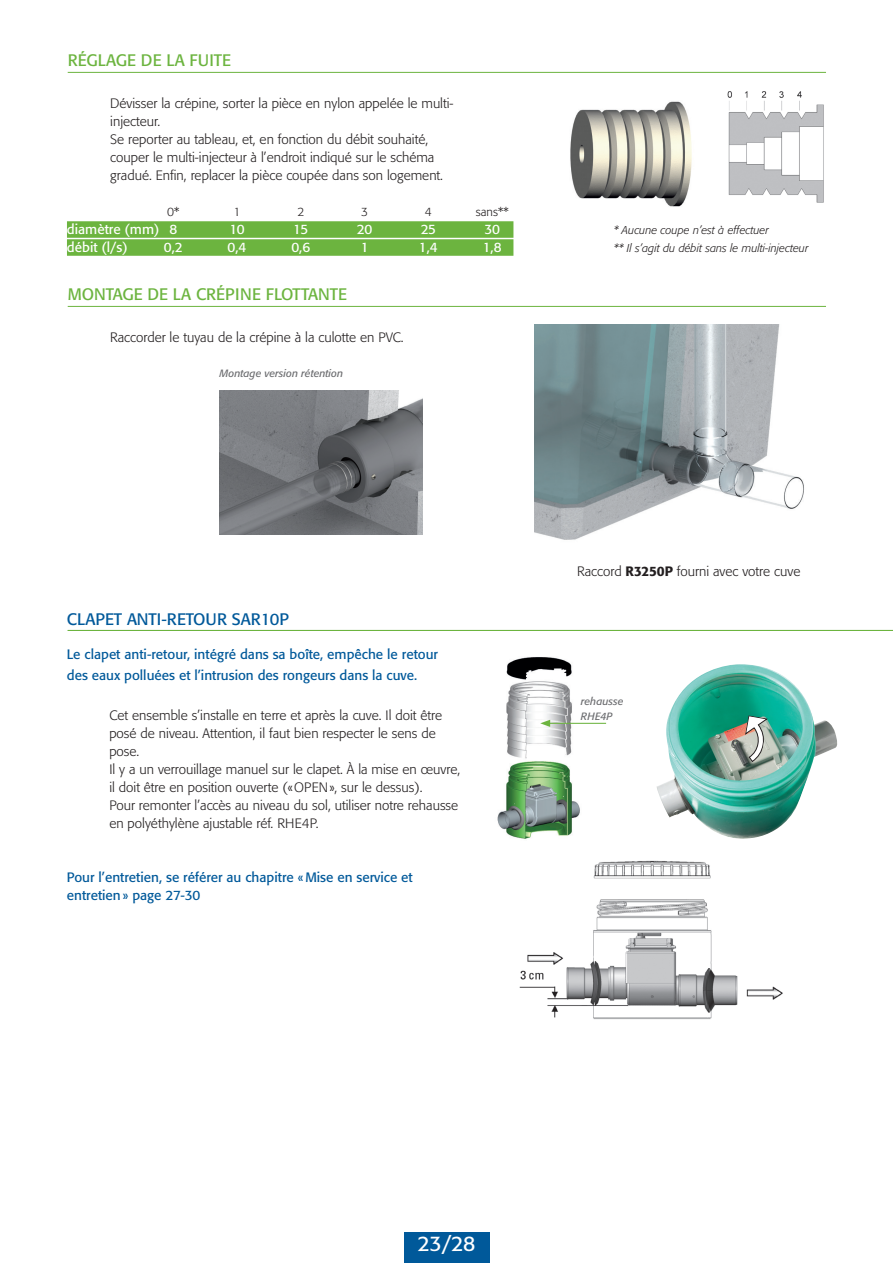
<style>
.page{position:relative;width:893px;height:1263px;background:#fff}
.page>*{position:absolute;margin:0;border:0;box-sizing:border-box;transform-origin:0 0}
.t1{font:21px "Formata";color:#fff}
.t2{font:16.5px "Formata";color:#6cb43f}
.t3{font:16.5px "Formata";color:#00599a}
.t4{font:300 13.5px/18px "Formata";color:#231f20}
.t5{font:13.5px/21px "Formata";color:#00599a}
.t6{font:13.5px "Formata";color:#fff}
.t7{font:300 12px "Formata";color:#231f20}
.t8{font:italic 300 11.25px/18px "Formata";color:#231f20}
.t9{font:italic 10.5px/15px "Formata";color:#6c6d70}
.s1{font-weight:500}
</style>
<div class="page">
<div style="left:404px;top:1232px;width:85px;height:31px;background:#00599a"></div>
<hr style="left:68px;top:72px;width:758px;height:1px;background:#6cb43f">
<hr style="left:68px;top:306px;width:758px;height:1px;background:#6cb43f">
<img style="left:570px;top:101px;width:122px;height:106px">
<img style="left:727px;top:91px;width:97px;height:112px">
<div style="left:67px;top:221px;width:446px;height:17px;background:#6cb43f"></div>
<div style="left:67px;top:239px;width:446px;height:17px;background:#6cb43f"></div>
<hr style="left:68px;top:630px;width:825px;height:1px;background:#6cb43f">
<img style="left:657px;top:664px;width:181px;height:175px">
<svg style="left:744px;top:715px;width:24px;height:47px"></svg>
<img style="left:519px;top:860px;width:264px;height:160px">
<img style="left:497px;top:657px;width:95px;height:182px">
<hr style="left:548px;top:723px;width:58px;height:1px;background:#6cb43f">
<svg style="left:540px;top:720px;width:10px;height:7px"></svg>
<img style="left:535px;top:324px;width:269px;height:216px">
<img style="left:219px;top:390px;width:203px;height:144px">
<p class="t2" style="left:68px;top:50px;width:165px">RÉGLAGE DE LA FUITE</p>
<p class="t4" style="left:110px;top:94px;width:345px">Dévisser la crépine, sorter la pièce en nylon appelée le multi&shy;injecteur.<br>Se reporter au tableau, et, en fonction du débit souhaité, couper le multi-injecteur à l’endroit indiqué sur le schéma gradué. Enfin, replacer la pièce coupée dans son logement.</p>
<p class="t7" style="left:167px;top:205px;width:14px">0*</p>
<p class="t7" style="left:234px;top:205px;width:8px">1</p>
<p class="t7" style="left:297px;top:205px;width:8px">2</p>
<p class="t7" style="left:361px;top:205px;width:8px">3</p>
<p class="t7" style="left:425px;top:205px;width:8px">4</p>
<p class="t7" style="left:476px;top:205px;width:34px">sans**</p>
<p class="t6" style="left:67px;top:221px;width:112px">diamètre (mm) 8</p>
<p class="t6" style="left:229px;top:221px;width:17px">10</p>
<p class="t6" style="left:293px;top:221px;width:17px">15</p>
<p class="t6" style="left:357px;top:221px;width:17px">20</p>
<p class="t6" style="left:421px;top:221px;width:17px">25</p>
<p class="t6" style="left:484px;top:221px;width:17px">30</p>
<p class="t6" style="left:67px;top:239px;width:62px">débit (l/s)</p>
<p class="t6" style="left:164px;top:239px;width:20px">0,2</p>
<p class="t6" style="left:228px;top:239px;width:20px">0,4</p>
<p class="t6" style="left:291px;top:239px;width:20px">0,6</p>
<p class="t6" style="left:361px;top:239px;width:9px">1</p>
<p class="t6" style="left:419px;top:239px;width:20px">1,4</p>
<p class="t6" style="left:483px;top:239px;width:20px">1,8</p>
<p class="t2" style="left:68px;top:284px;width:281px">MONTAGE DE LA CRÉPINE FLOTTANTE</p>
<p class="t4" style="left:110px;top:328px;width:295px">Raccorder le tuyau de la crépine à la culotte en PVC.</p>
<p class="t9" style="left:219px;top:366px;width:125px">Montage version rétention</p>
<p class="t8" style="left:614px;top:221px;width:196px">* Aucune coupe n’est à effectuer<br>** Il s’agit du débit sans le multi-injecteur</p>
<p class="t3" style="left:67px;top:609px;width:224px">CLAPET ANTI-RETOUR SAR10P</p>
<p class="t5" style="left:67px;top:643px;width:373px">Le clapet anti-retour, intégré dans sa boîte, empêche le retour des eaux polluées et l’intrusion des rongeurs dans la cuve.</p>
<p class="t4" style="left:109px;top:706px;width:352px">Cet ensemble s’installe en terre et après la cuve. Il doit être posé de niveau. Attention, il faut bien respecter le sens de pose.<br>Il y a un verrouillage manuel sur le clapet. À la mise en œuvre, il doit être en position ouverte («OPEN», sur le dessus).<br>Pour remonter l’accès au niveau du sol, utiliser notre rehausse en polyéthylène ajustable réf. RHE4P.</p>
<p class="t5" style="left:67px;top:868px;width:347px;line-height:18px">Pour l’entretien, se référer au chapitre «Mise en service et entretien» page 27-30</p>
<p class="t4" style="left:577px;top:562px;width:225px">Raccord <span class="s1">R3250P</span> fourni avec votre cuve</p>
<p class="t9" style="left:581px;top:693px;width:44px">rehausse<br>RHE4P</p>
<h1 class="t1" style="left:418px;top:1231px;width:59px">23/28</h1>
</div>
